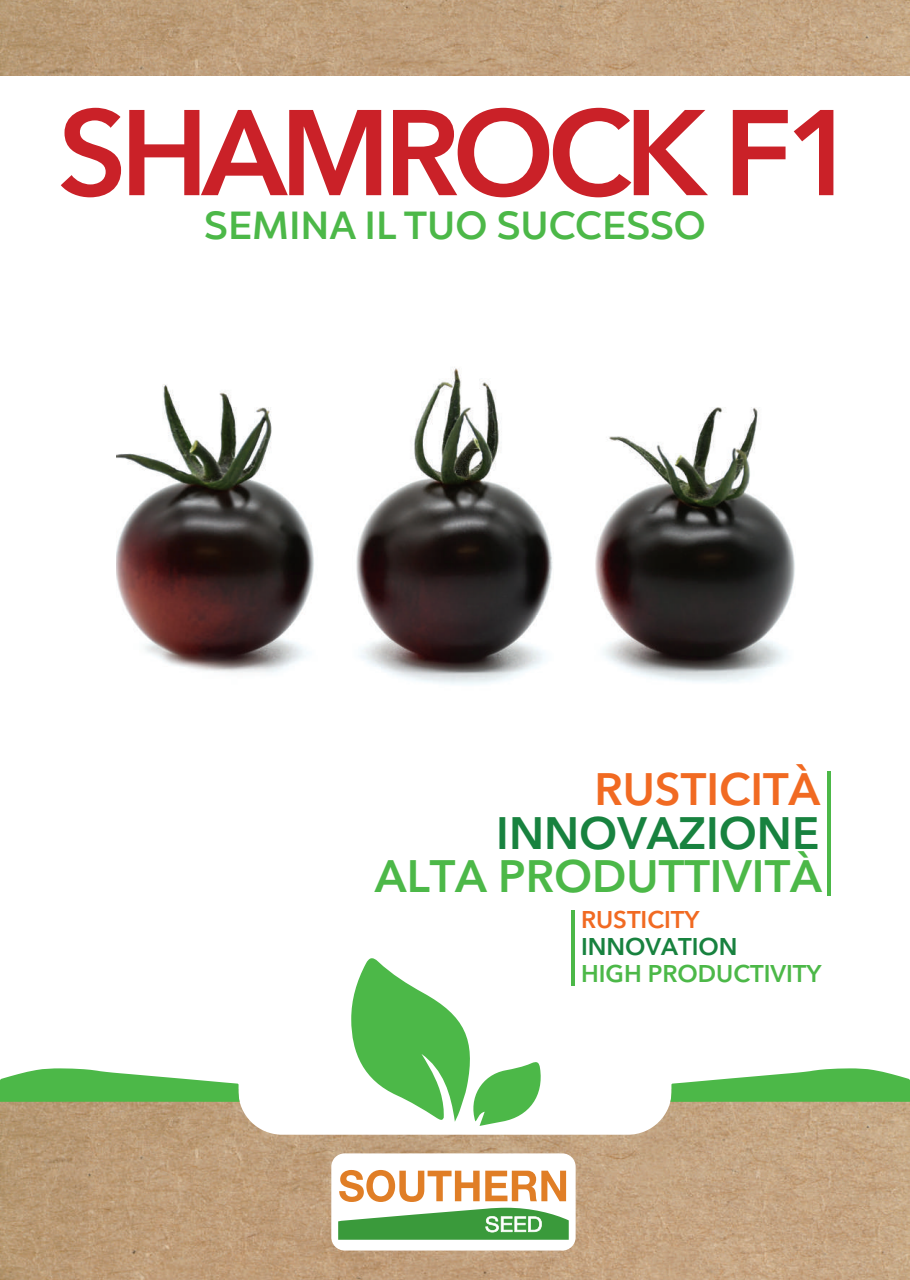
<style>
.page{position:relative;width:910px;height:1280px;background:#fff}
.page>*{position:absolute;margin:0;border:0;box-sizing:border-box;transform-origin:0 0}
.t1{font:600 120.3px "Avenir Next LT Pro";letter-spacing:-.06em;color:#ca2128}
.t2{font:600 45px "Avenir Next LT Pro";color:#4cb848}
.t3{font:600 45px "Avenir Next LT Pro";color:#18823f}
.t4{font:600 45px "Avenir Next LT Pro";color:#f16a22}
.t5{font:500 39px "Chronica Pro";color:#4cb848}
.t6{font:600 24px "Avenir Next LT Pro";color:#4cb848}
.t7{font:600 24px "Avenir Next LT Pro";color:#18823f}
.t8{font:600 24px "Avenir Next LT Pro";color:#f16a22}
</style>
<div class="page">
<img style="left:0;top:1102px;width:910px;height:178px">
<img style="left:0;top:0;width:910px;height:75px">
<div style="left:238px;top:1004px;width:434px;height:131px;background:#fff;border-radius:44px"></div>
<svg style="left:670px;top:1068px;width:240px;height:34px"></svg>
<svg style="left:0;top:1068px;width:240px;height:34px"></svg>
<img style="left:116px;top:368px;width:679px;height:317px">
<div style="left:331px;top:1153px;width:245px;height:97px;background:#fff;border-radius:13px"></div>
<svg style="left:339px;top:1170px;width:227px;height:32px"></svg>
<svg style="left:338px;top:1208px;width:231px;height:32px"></svg>
<svg style="left:351px;top:958px;width:190px;height:168px"></svg>
<hr style="left:827px;top:771px;width:4px;height:125px;background:#4cb848">
<hr style="left:571px;top:910px;width:4px;height:75px;background:#4cb848">
<h1 class="t1" style="left:58px;top:80px;width:802px">SHAMROCK F1</h1>
<p class="t5" style="left:204px;top:201px;width:503px">SEMINA IL TUO SUCCESSO</p>
<p class="t4" style="left:594px;top:762px;width:227px">RUSTICITÀ</p>
<p class="t3" style="left:496px;top:805px;width:325px">INNOVAZIONE</p>
<p class="t2" style="left:375px;top:849px;width:449px">ALTA PRODUTTIVITÀ</p>
<p class="t8" style="left:581px;top:905px;width:120px">RUSTICITY</p>
<p class="t7" style="left:581px;top:932px;width:158px">INNOVATION</p>
<p class="t6" style="left:581px;top:959px;width:242px">HIGH PRODUCTIVITY</p>
</div>
